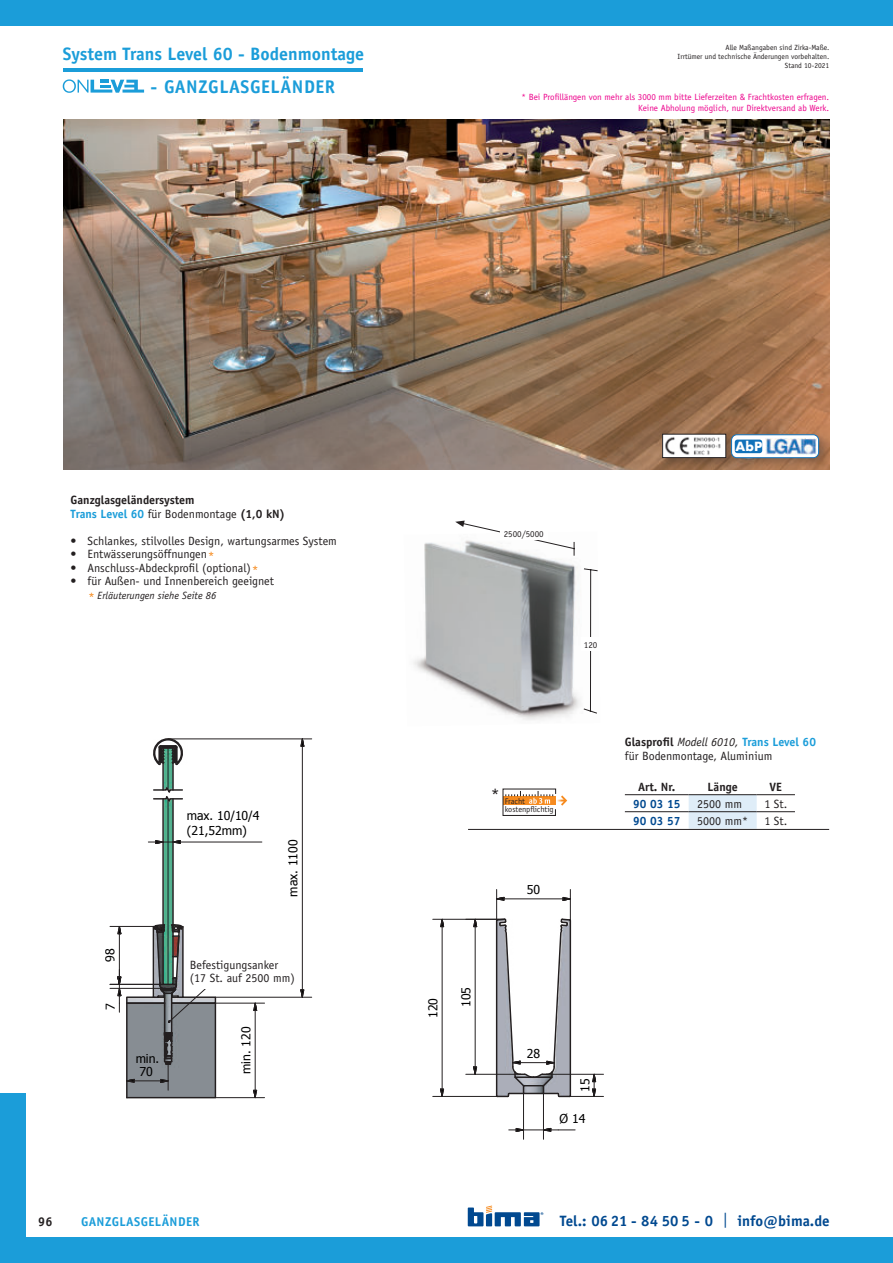
<style>
.page{position:relative;width:893px;height:1263px;background:#fff}
.page>*{position:absolute;margin:0;border:0;box-sizing:border-box;transform-origin:0 0}
.t1{font:700 18.45px "Officina Sans";letter-spacing:.03em;color:#1b9dd9}
.t2{font:700 18px "Officina Sans";color:#1b9dd9}
.t3{font:700 15px "Officina Sans";color:#014990}
.t4{font:700 12.75px "Officina Sans";letter-spacing:.03em;color:#1b9dd9}
.t5{font:700 12.75px "Officina Sans";color:#231f20}
.t6{font:12.3px/14.5px "Tahoma";letter-spacing:-.005em;color:#000}
.t7{font:700 12.3px "Futura";color:#fff}
.t8{font:12px/13.5px "Officina Sans";color:#231f20}
.t9{font:700 12px/13.5px "Officina Sans";color:#231f20}
.t10{font:700 12px "Officina Sans";color:#014990}
.t11{font:italic 10.5px "Officina Sans";color:#231f20}
.t12{font:9px/10.8px "Officina Sans";color:#ed028c;text-align:right}
.t13{font:9px "Officina Sans";color:#231f20}
.t14{font:8.25px/8.6px "Officina Sans";letter-spacing:-.01em;color:#231f20}
.t15{font:8.1px/9.8px "Tahoma";color:#000}
.t16{font:7.5px/9px "Officina Sans";color:#231f20;text-align:right}
.s1{color:#1b9dd9}
.s2{font-weight:400}
.s3{font-style:italic;font-size:13.5px;color:#f68b1f}
.s4{font-size:13.5px;color:#f68b1f}
.s5{font-weight:700}
.s6{font-style:italic}
.s7{font-weight:700;color:#1b9dd9}
</style>
<div class="page">
<div style="left:0;top:0;width:893px;height:25px;background:#1b9dd9"></div>
<div style="left:0;top:1237px;width:893px;height:26px;background:#1b9dd9"></div>
<div style="left:0;top:1093px;width:26px;height:170px;background:#1b9dd9"></div>
<svg style="left:63px;top:79px;width:81px;height:14px"></svg>
<svg style="left:468px;top:1205px;width:75px;height:21px"></svg>
<hr style="left:64px;top:69px;width:299px;height:3px;background:#1b9dd9">
<img style="left:413px;top:542px;width:185px;height:178px">
<img style="left:164px;top:739px;width:51px;height:184px">
<div style="left:162px;top:798px;width:12px;height:187px;border:1px solid #231f20"></div>
<svg style="left:153px;top:738px;width:31px;height:67px"></svg>
<hr style="left:168px;top:748px;width:1px;height:42px;background:#231f20">
<hr style="left:168px;top:799px;width:1px;height:185px;background:#231f20">
<svg style="left:300px;top:982px;width:5px;height:15px"></svg>
<svg style="left:300px;top:739px;width:5px;height:15px"></svg>
<hr style="left:302px;top:746px;width:1px;height:244px;background:#231f20">
<hr style="left:168px;top:738px;width:144px;height:1px;background:#231f20">
<hr style="left:215px;top:997px;width:97px;height:1px;background:#231f20">
<svg style="left:253px;top:1002px;width:5px;height:16px"></svg>
<svg style="left:253px;top:1089px;width:5px;height:10px"></svg>
<hr style="left:255px;top:1010px;width:1px;height:80px;background:#231f20">
<hr style="left:215px;top:1097px;width:50px;height:1px;background:#231f20">
<hr style="left:215px;top:1003px;width:50px;height:1px;background:#231f20">
<hr style="left:110px;top:988px;width:53px;height:1px;background:#231f20">
<svg style="left:148px;top:840px;width:33px;height:4px"></svg>
<hr style="left:180px;top:842px;width:82px;height:1px;background:#231f20">
<svg style="left:117px;top:923px;width:100px;height:176px"></svg>
<hr style="left:119px;top:934px;width:1px;height:43px;background:#231f20">
<hr style="left:110px;top:926px;width:47px;height:1px;background:#231f20">
<hr style="left:110px;top:984px;width:53px;height:1px;background:#231f20">
<img style="left:64px;top:119px;width:765px;height:351px">
<svg style="left:689px;top:795px;width:68px;height:34px;background:#dceaf4"></svg>
<hr style="left:625px;top:794px;width:64px;height:1px;background:#231f20">
<hr style="left:689px;top:794px;width:68px;height:1px;background:#231f20">
<hr style="left:625px;top:811px;width:64px;height:1px;background:#231f20">
<hr style="left:689px;top:811px;width:68px;height:1px;background:#231f20">
<hr style="left:757px;top:794px;width:38px;height:1px;background:#231f20">
<hr style="left:757px;top:811px;width:38px;height:1px;background:#231f20">
<hr style="left:468px;top:829px;width:361px;height:1px;background:#231f20">
<div style="left:660px;top:431px;width:78px;height:38px;background:#231f20;opacity:.3"></div>
<img style="left:664px;top:436px;width:60px;height:20px">
<div style="left:662px;top:434px;width:64px;height:24px;border:1px solid #231f20"></div>
<div style="left:189px;top:960px;width:107px;height:29px;background:#fff"></div>
<div style="left:729px;top:432px;width:101px;height:38px;background:#231f20;opacity:.3"></div>
<svg style="left:732px;top:435px;width:87px;height:23px"></svg>
<div style="left:731px;top:435px;width:88px;height:23px;border:1px solid #1172ba;border-radius:5px"></div>
<img style="left:766px;top:438px;width:51px;height:17px">
<div style="left:735px;top:440px;width:27px;height:13px;background:#1172ba;border-radius:3px"></div>
<hr style="left:590px;top:570px;width:1px;height:141px;background:#231f20">
<svg style="left:584px;top:709px;width:13px;height:4px"></svg>
<svg style="left:584px;top:568px;width:13px;height:3px"></svg>
<div style="left:581px;top:638px;width:19px;height:13px;background:#fff"></div>
<svg style="left:455px;top:521px;width:120px;height:34px"></svg>
<div style="left:500px;top:531px;width:47px;height:9px;background:#fff"></div>
<svg style="left:440px;top:1082px;width:4px;height:14px"></svg>
<svg style="left:440px;top:918px;width:4px;height:9px"></svg>
<hr style="left:442px;top:927px;width:1px;height:162px;background:#231f20">
<hr style="left:433px;top:1096px;width:64px;height:1px;background:#231f20">
<hr style="left:433px;top:919px;width:72px;height:1px;background:#231f20">
<svg style="left:495px;top:917px;width:77px;height:181px"></svg>
<svg style="left:497px;top:896px;width:8px;height:5px"></svg>
<svg style="left:562px;top:896px;width:8px;height:5px"></svg>
<hr style="left:504px;top:898px;width:59px;height:1px;background:#231f20">
<hr style="left:496px;top:889px;width:1px;height:32px;background:#231f20">
<hr style="left:570px;top:889px;width:1px;height:32px;background:#231f20">
<svg style="left:592px;top:1073px;width:4px;height:23px"></svg>
<hr style="left:570px;top:1096px;width:33px;height:1px;background:#231f20">
<hr style="left:547px;top:1074px;width:56px;height:1px;background:#231f20">
<hr style="left:523px;top:1086px;width:1px;height:53px;background:#231f20">
<hr style="left:543px;top:1086px;width:1px;height:53px;background:#231f20">
<svg style="left:509px;top:1127px;width:66px;height:5px"></svg>
<svg style="left:473px;top:1066px;width:5px;height:8px"></svg>
<svg style="left:473px;top:918px;width:4px;height:9px"></svg>
<hr style="left:475px;top:927px;width:1px;height:140px;background:#231f20">
<hr style="left:466px;top:919px;width:39px;height:1px;background:#231f20">
<hr style="left:466px;top:1074px;width:54px;height:1px;background:#231f20">
<svg style="left:503px;top:789px;width:64px;height:27px"></svg>
<h2 class="t2" style="left:63px;top:43px;width:303px">System Trans Level 60 - Bodenmontage</h2>
<h1 class="t1" style="left:151px;top:76px;width:186px">- GANZGLASGELÄNDER</h1>
<p class="t16" style="left:678px;top:43px;width:153px">Alle Maßangaben sind Zirka-Maße.<br>Irrtümer und technische Änderungen vorbehalten.<br>Stand 10-2021</p>
<p class="t12" style="left:522px;top:91px;width:309px">* Bei Profillängen von mehr als 3000 mm bitte Lieferzeiten &amp; Frachtkosten erfragen.<br>Keine Abholung möglich, nur Direktversand ab Werk.</p>
<p class="t9" style="left:71px;top:493px;width:216px">Ganzglasgeländersystem<br><span class="s1">Trans Level 60</span> <span class="s2">für Bodenmontage</span> (1,0 kN)</p>
<p class="t8" style="left:71px;top:534px;width:268px">• Schlankes, stilvolles Design, wartungsarmes System</p>
<p class="t8" style="left:71px;top:547px;width:145px">• Entwässerungsöffnungen<span class="s3">*</span></p>
<p class="t8" style="left:71px;top:561px;width:189px">• Anschluss-Abdeckprofil (optional)<span class="s3">*</span></p>
<p class="t8" style="left:71px;top:574px;width:205px">• für Außen- und Innenbereich geeignet</p>
<p class="t11" style="left:88px;top:591px;width:130px"><span class="s4">*</span> Erläuterungen siehe Seite 86</p>
<p class="t6" style="left:104px;top:962px;width:15px;rotate:-90deg">98</p>
<p class="t6" style="left:104px;top:1010px;width:8px;rotate:-90deg">7</p>
<p class="t6" style="left:136px;top:1052px;width:25px">min.</p>
<p class="t6" style="left:140px;top:1065px;width:15px">70</p>
<p class="t6" style="left:187px;top:810px;width:74px">max. 10/10/4 (21,52mm)</p>
<p class="t6" style="left:287px;top:896px;width:58px;rotate:-90deg">max. 1100</p>
<p class="t8" style="left:190px;top:958px;width:107px;line-height:12.8px">Befestigungsanker (17 St. auf 2500 mm)</p>
<p class="t15" style="left:197px;top:959px;width:85px">innen: 91.3511.250.81 außen: 91.3511.250.30 (17x/2.5mtr)</p>
<p class="t6" style="left:240px;top:1074px;width:49px;rotate:-90deg">mni . 120</p>
<p class="t5" style="left:38px;top:1215px;width:16px">96</p>
<p class="t4" style="left:81px;top:1214px;width:120px">GANZGLASGELÄNDER</p>
<p class="t13" style="left:504px;top:529px;width:41px">2500/5000</p>
<p class="t7" style="left:735px;top:440px;width:28px">AbP</p>
<p class="t13" style="left:584px;top:640px;width:15px">120</p>
<p class="t14" style="left:505px;top:797px;width:50px;text-indent:-14px"><sup>*</sup> Fracht kostenpflichtig</p>
<p class="t6" style="left:527px;top:883px;width:15px">50</p>
<p class="t8" style="left:625px;top:735px;width:193px"><span class="s5">Glasprofil</span> <span class="s6">Modell 6010,</span> <span class="s7">Trans Level 60 </span>für Bodenmontage, Aluminium</p>
<p class="t9" style="left:638px;top:780px;width:39px">Art. Nr.</p>
<p class="t9" style="left:708px;top:780px;width:32px">Länge</p>
<p class="t9" style="left:770px;top:780px;width:14px">VE</p>
<p class="t10" style="left:633px;top:797px;width:49px">90 03 15</p>
<p class="t8" style="left:697px;top:797px;width:46px">2500 mm</p>
<p class="t8" style="left:764px;top:797px;width:24px">1 St.</p>
<p class="t10" style="left:633px;top:814px;width:49px">90 03 57</p>
<p class="t8" style="left:697px;top:814px;width:52px">5000 mm*</p>
<p class="t8" style="left:764px;top:814px;width:24px">1 St.</p>
<p class="t6" style="left:427px;top:1018px;width:21px;rotate:-90deg">120</p>
<p class="t6" style="left:460px;top:1007px;width:22px;rotate:-90deg">105</p>
<p class="t6" style="left:527px;top:1047px;width:15px">28</p>
<p class="t6" style="left:579px;top:1092px;width:15px;rotate:-90deg">15</p>
<p class="t6" style="left:560px;top:1112px;width:27px">Ø 14</p>
<p class="t3" style="left:560px;top:1215px;width:271px">Tel.: 06 21 - 84 50 5 - 0 <span class="s2">|</span> info@bima.de</p>
</div>
